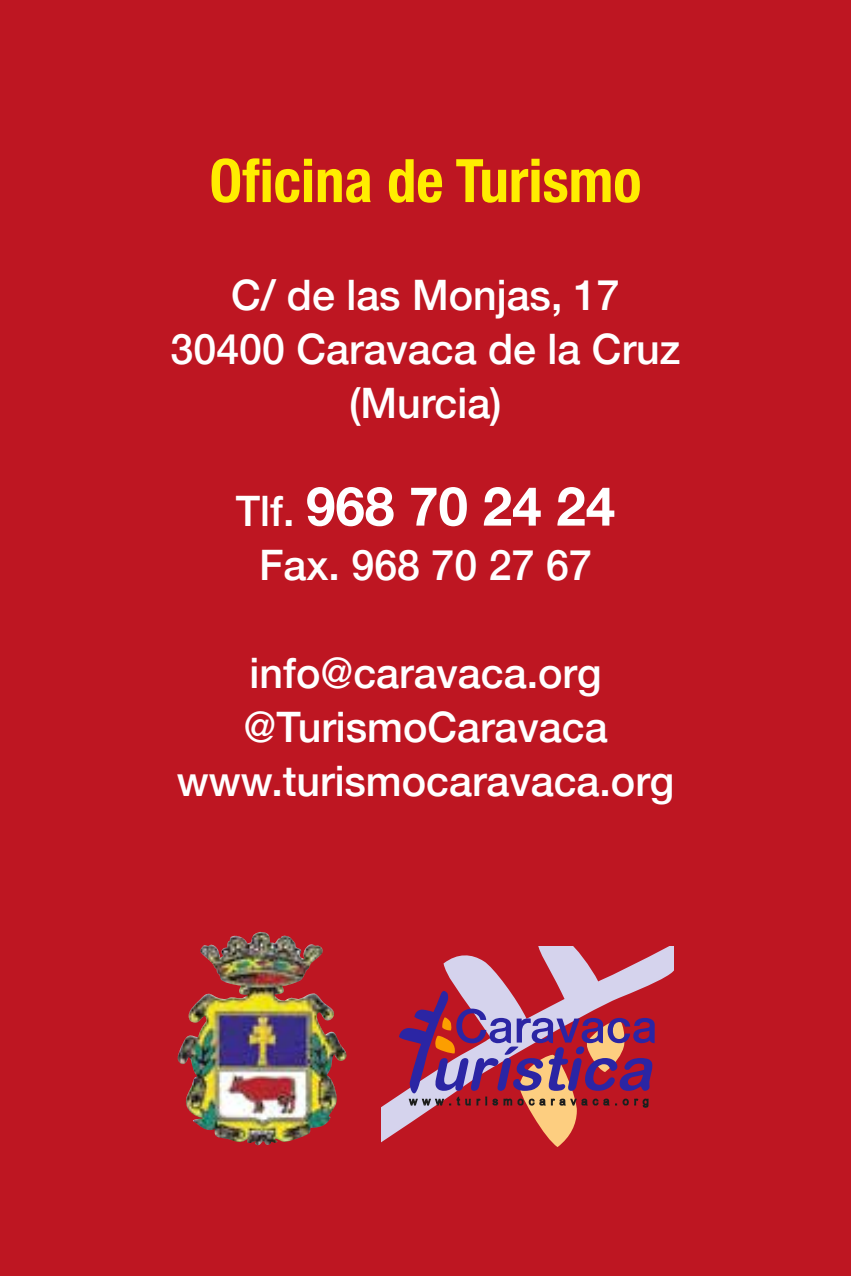
<style>
.page{position:relative;width:851px;height:1276px;background:#fff}
.page>*{position:absolute;margin:0;border:0;box-sizing:border-box;transform-origin:0 0}
.t1{font:700 condensed 60px "Helvetica Neue";color:#ffed00}
.t2{font:700 54px "Helvetica Neue";color:#fff}
.t3{font:500 42px/54px "Helvetica Neue";color:#fff;text-align:center}
.s1{font-weight:500;font-size:42px}
</style>
<div class="page">
<div style="left:0;top:0;width:850px;height:1276px;background:#be1622"></div>
<img style="left:177px;top:933px;width:169px;height:212px">
<svg style="left:381px;top:946px;width:292px;height:197px"></svg>
<svg style="left:398px;top:990px;width:256px;height:157px"></svg>
<h1 class="t1" style="left:209px;top:131px;width:433px">Oficina de Turismo</h1>
<p class="t3" style="left:170px;top:264px;width:511px">C/ de las Monjas, 17<br>30400 Caravaca de la Cruz (Murcia)</p>
<p class="t2" style="left:236px;top:464px;width:381px"><span class="s1">Tlf.</span> 968 70 24 24</p>
<p class="t3" style="left:259px;top:534px;width:334px">Fax. 968 70 27 67</p>
<p class="t3" style="left:177px;top:642px;width:499px">info@caravaca.org @TurismoCaravaca www.turismocaravaca.org</p>
</div>
